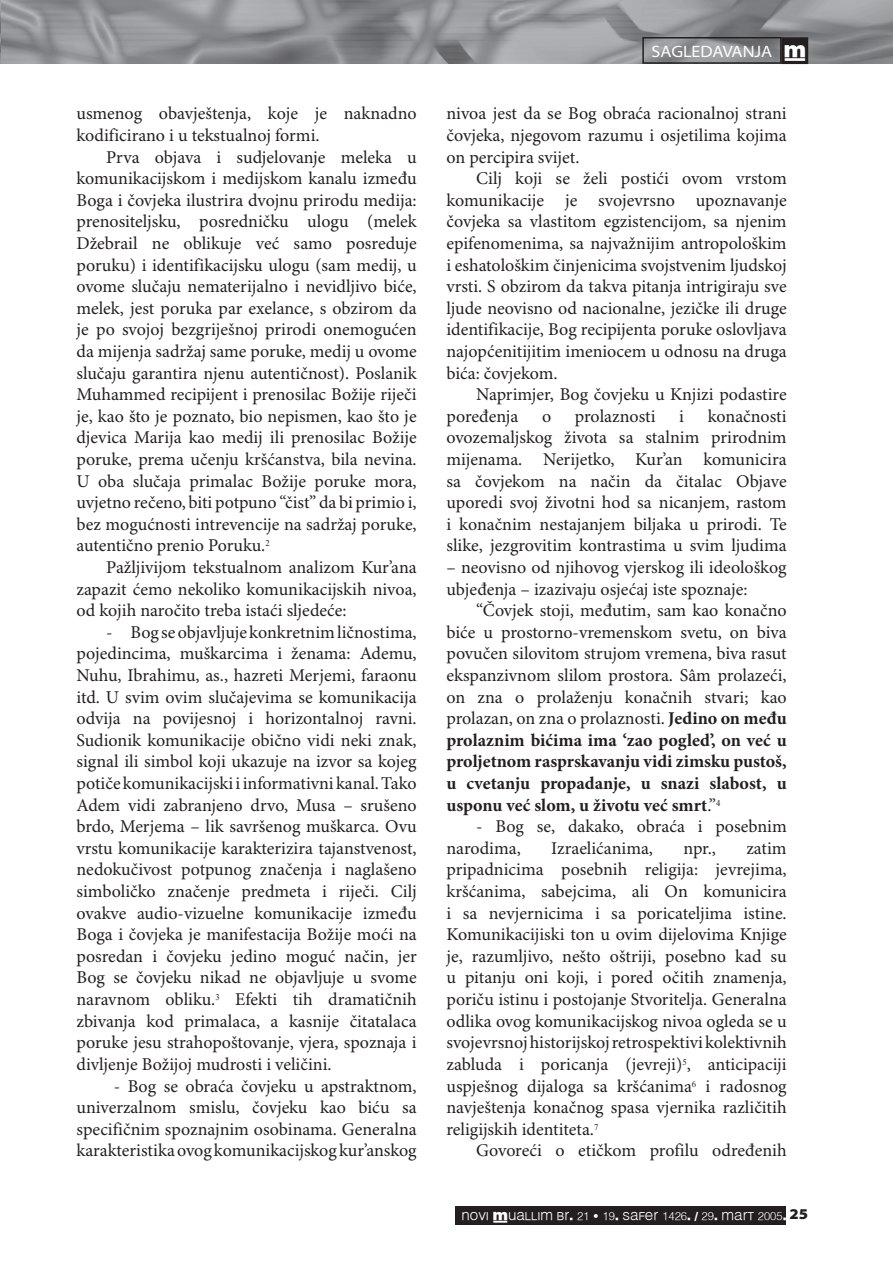
<style>
.page{position:relative;width:893px;height:1263px;background:#fff}
.page>*{position:absolute;margin:0;border:0;box-sizing:border-box;transform-origin:0 0}
.t1{font:18px/21.6px "Minion Pro";color:#231f20;text-align:justify}
.t2{font:semi-expanded 16.5px "Myriad Pro";color:#fff}
.t3{font:11.25px "Muallim";color:#fff}
.s1{font-family:"Muallim";font-stretch:normal}
.s2{font-weight:700}
.s3{font-size:12px}
.s4{font-family:"Myriad Pro";font-weight:900;font-stretch:semi-expanded;font-size:15px;color:#231f20}
</style>
<div class="page">
<img style="left:0;top:0;width:893px;height:64px">
<div style="left:642px;top:37px;width:140px;height:27px;border:2px solid #231f20"></div>
<div style="left:782px;top:38px;width:25px;height:25px;background:#231f20"></div>
<div style="left:781px;top:37px;width:27px;height:27px;border:2px solid #231f20"></div>
<div style="left:455px;top:1207px;width:330px;height:18px;background:#231f20"></div>
<p class="t1" style="left:76px;top:104px;width:342px">usmenog obavještenja, koje je naknadno kodificirano i u tekstualnoj formi.</p>
<p class="t1" style="left:76px;top:147px;width:342px;text-indent:30px">Prva objava i sudjelovanje meleka u komunikacijskom i medijskom kanalu između Boga i čovjeka ilustrira dvojnu prirodu medija: prenositeljsku, posredničku ulogu (melek Džebrail ne oblikuje već samo posreduje poruku) i identifikacijsku ulogu (sam medij, u ovome slučaju nematerijalno i nevidljivo biće, melek, jest poruka par exelance, s obzirom da je po svojoj bezgriješnoj prirodi onemogućen da mijenja sadržaj same poruke, medij u ovome slučaju garantira njenu autentičnost). Poslanik Muhammed recipijent i prenosilac Božije riječi je, kao što je poznato, bio nepismen, kao što je djevica Marija kao medij ili prenosilac Božije poruke, prema učenju kršćanstva, bila nevina.<br>U oba slučaja primalac Božije poruke mora, uvjetno rečeno, biti potpuno “čist” da bi primio i, bez mogućnosti intrevencije na sadržaj poruke, autentično prenio Poruku.<sup>2</sup></p>
<p class="t1" style="left:76px;top:557px;width:342px;text-indent:30px">Pažljivijom tekstualnom analizom Kur’ana zapazit ćemo nekoliko komunikacijskih nivoa, od kojih naročito treba istaći sljedeće:</p>
<p class="t1" style="left:76px;top:622px;width:342px;text-indent:30px">- Bog se objavljuje konkretnim ličnostima, pojedincima, muškarcima i ženama: Ademu, Nuhu, Ibrahimu, as., hazreti Merjemi, faraonu itd. U svim ovim slučajevima se komunikacija odvija na povijesnoj i horizontalnoj ravni.<br>Sudionik komunikacije obično vidi neki znak, signal ili simbol koji ukazuje na izvor sa kojeg potiče komunikacijski i informativni kanal. Tako Adem vidi zabranjeno drvo, Musa – srušeno brdo, Merjema – lik savršenog muškarca. Ovu vrstu komunikacije karakterizira tajanstvenost, nedokučivost potpunog značenja i naglašeno simboličko značenje predmeta i riječi. Cilj ovakve audio-vizuelne komunikacije između Boga i čovjeka je manifestacija Božije moći na posredan i čovjeku jedino moguć način, jer Bog se čovjeku nikad ne objavljuje u svome naravnom obliku.<sup>3</sup> Efekti tih dramatičnih zbivanja kod primalaca, a kasnije čitatalaca poruke jesu strahopoštovanje, vjera, spoznaja i divljenje Božijoj mudrosti i veličini.</p>
<p class="t1" style="left:76px;top:1076px;width:342px;text-indent:37px">- Bog se obraća čovjeku u apstraktnom, univerzalnom smislu, čovjeku kao biću sa specifičnim spoznajnim osobinama. Generalna karakteristika ovog komunikacijskog kur’anskog</p>
<p class="t2" style="left:652px;top:42px;width:156px">SAGLEDAVANJA <span class="s1">†</span></p>
<p class="t1" style="left:446px;top:104px;width:342px">nivoa jest da se Bog obraća racionalnoj strani čovjeka, njegovom razumu i osjetilima kojima on percipira svijet.</p>
<p class="t1" style="left:446px;top:168px;width:342px;text-indent:30px">Cilj koji se želi postići ovom vrstom komunikacije je svojevrsno upoznavanje čovjeka sa vlastitom egzistencijom, sa njenim epifenomenima, sa najvažnijim antropološkim i eshatološkim činjenicima svojstvenim ljudskoj vrsti. S obzirom da takva pitanja intrigiraju sve ljude neovisno od nacionalne, jezičke ili druge identifikacije, Bog recipijenta poruke oslovljava najopćenitijitim imeniocem u odnosu na druga bića: čovjekom.</p>
<p class="t1" style="left:446px;top:384px;width:342px;text-indent:30px">Naprimjer, Bog čovjeku u Knjizi podastire poređenja</p>
<p class="t1" style="left:446px;top:406px;width:342px;text-indent:261px">konačnosti ovozemaljskog života sa stalnim prirodnim mijenama. Nerijetko, Kur’an komunicira sa čovjekom na način da čitalac Objave uporedi svoj životni hod sa nicanjem, rastom i konačnim nestajanjem biljaka u prirodi. Te slike, jezgrovitim kontrastima u svim ljudima</p>
<p class="t1" style="left:446px;top:557px;width:342px">– neovisno od njihovog vjerskog ili ideološkog ubjeđenja – izazivaju osjećaj iste spoznaje:</p>
<p class="t1" style="left:446px;top:600px;width:342px;text-indent:30px">“Čovjek stoji, međutim, sam kao konačno biće u prostorno-vremenskom svetu, on biva povučen silovitom strujom vremena, biva rasut ekspanzivnom slilom prostora. Sâm prolazeći, on zna o prolaženju konačnih stvari; kao prolazan, on zna o prolaznosti. <span class="s2">Jedino on među prolaznim bićima ima ‘zao pogled’, on već u proljetnom rasprskavanju vidi zimsku pustoš, u cvetanju propadanje, u snazi slabost, u usponu već slom, u životu već smrt</span>.”<sup>4</sup></p>
<p class="t1" style="left:446px;top:816px;width:342px;text-indent:30px">- Bog se, dakako, obraća i posebnim narodima,</p>
<p class="t1" style="left:542px;top:406px;width:11px">o</p>
<p class="t1" style="left:575px;top:406px;width:82px">prolaznosti</p>
<p class="t1" style="left:679px;top:406px;width:6px">i</p>
<p class="t1" style="left:551px;top:838px;width:103px">Izraelićanima,</p>
<p class="t1" style="left:683px;top:838px;width:34px">npr.,</p>
<p class="t1" style="left:446px;top:838px;width:342px;text-indent:300px">zatim pripadnicima posebnih religija: jevrejima, kršćanima, sabejcima, ali On komunicira i sa nevjernicima i sa poricateljima istine.<br>Komunikacijiski ton u ovim dijelovima Knjige je, razumljivo, nešto oštriji, posebno kad su u pitanju oni koji, i pored očitih znamenja, poriču istinu i postojanje Stvoritelja. Generalna odlika ovog komunikacijskog nivoa ogleda se u svojevrsnoj historijskoj retrospektivi kolektivnih zabluda i poricanja (jevreji)<sup>5</sup>, anticipaciji uspješnog dijaloga sa kršćanima<sup>6</sup> i radosnog navještenja konačnog spasa vjernika različitih religijskih identiteta.<sup>7</sup></p>
<p class="t1" style="left:476px;top:1140px;width:312px">Govoreći o etičkom profilu određenih</p>
<p class="t3" style="left:461px;top:1208px;width:348px">NOVI †UALLIM BR. 21 • 19. SAFER 1426. / 29. MART 2005<span class="s3">.</span> <span class="s4">25</span></p>
</div>
